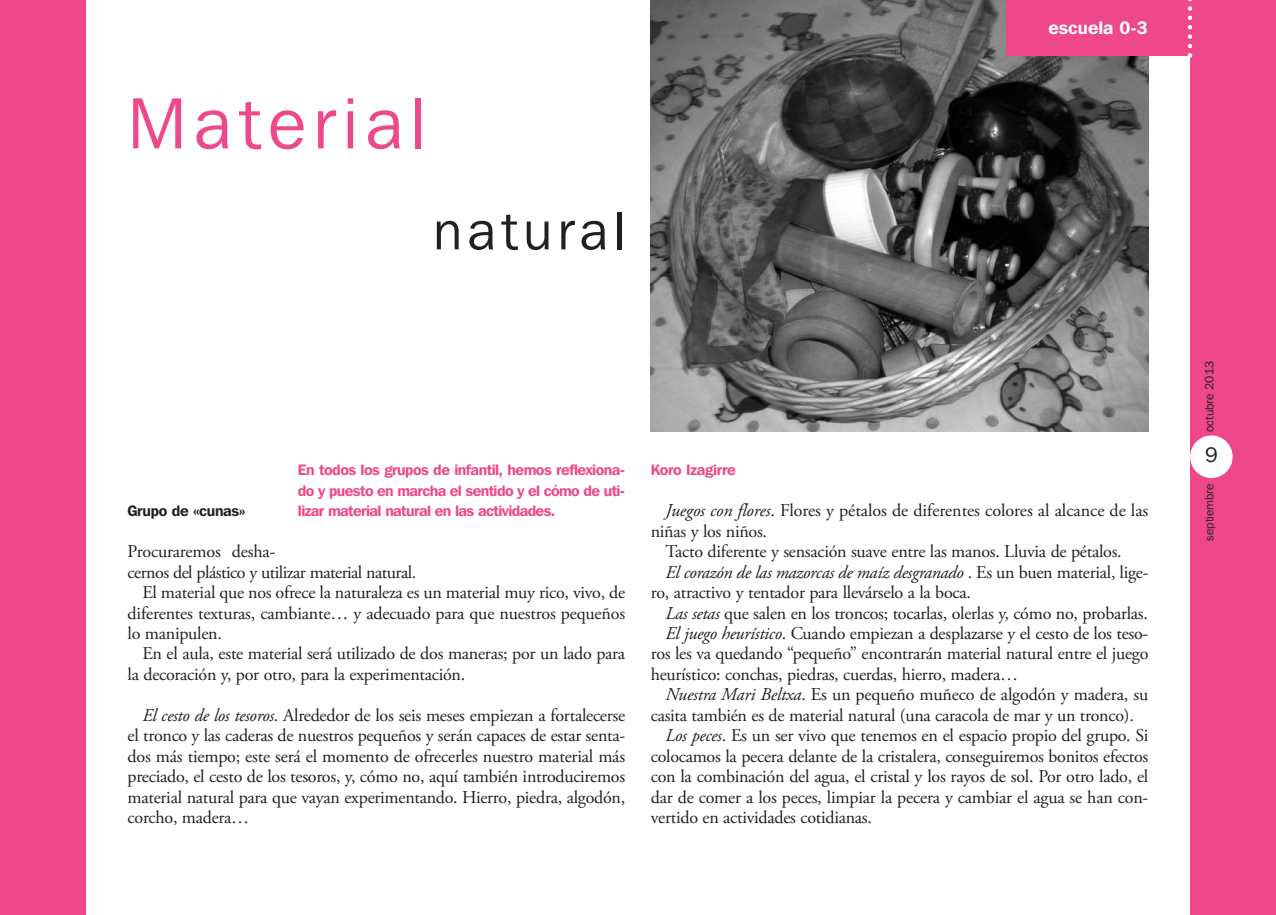
<style>
.page{position:relative;width:1276px;height:915px;background:#fff}
.page>*{position:absolute;margin:0;border:0;box-sizing:border-box;transform-origin:0 0}
.t1{font:72px "Franklin Gothic IT Cby BT";letter-spacing:.1em;color:#ee478a}
.t2{font:54px "Franklin Gothic IT Cby BT";letter-spacing:.1em;color:#231f20}
.t3{font:21px "Franklin Gothic IT Cby BT";color:#231f20}
.t4{font:18px/20.4px "Adobe Garamond Pro";letter-spacing:-.015em;color:#231f20;text-align:justify}
.t5{font:italic 18px "Adobe Garamond Pro";letter-spacing:-.015em;color:#231f20}
.t6{font:600 18px "Franklin Gothic IT Cby BT";color:#fff}
.t7{font:600 15px/20.4px "Franklin Gothic IT Cby BT";letter-spacing:-.04em;color:#ee478a}
.t8{font:600 15px "Franklin Gothic IT Cby BT";letter-spacing:-.02em;color:#231f20}
.t9{font:600 15px "Franklin Gothic IT Cby BT";letter-spacing:-.02em;color:#ee478a}
.t10{font:12px "Franklin Gothic IT Cby BT";color:#231f20}
.s1{font-style:italic}
.s2{font-style:normal}
</style>
<div class="page">
<img style="left:651px;top:0;width:497px;height:431px">
<div style="left:1190px;top:0;width:86px;height:914px;background:#ee478a"></div>
<div style="left:1190px;top:435px;width:42px;height:43px;background:#fff;border-radius:50%"></div>
<div style="left:1006px;top:0;width:184px;height:55px;background:#ee478a"></div>
<svg style="left:1187px;top:0;width:5px;height:58px"></svg>
<div style="left:0;top:0;width:85px;height:914px;background:#ee478a"></div>
<h1 class="t1" style="left:128px;top:98px;width:300px">Material</h1>
<h2 class="t2" style="left:433px;top:212px;width:194px">natural</h2>
<p class="t6" style="left:1048px;top:22px;width:101px">escuela 0-3</p>
<p class="t7" style="left:298px;top:461px;width:329px">En todos los grupos de infantil, hemos reflexiona-</p>
<p class="t9" style="left:651px;top:464px;width:87px">Koro Izagirre</p>
<p class="t7" style="left:298px;top:481px;width:329px">do y puesto en marcha el sentido y el cómo de uti&shy;lizar material natural en las actividades.</p>
<p class="t4" style="left:651px;top:501px;width:499px;text-indent:15px"><span class="s1">Juegos con flores</span>. Flores y pétalos de diferentes colores al alcance de las niñas y los niños.</p>
<p class="t4" style="left:665px;top:542px;width:457px">Tacto diferente y sensación suave entre las manos. Lluvia de pétalos.</p>
<p class="t5" style="left:665px;top:565px;width:484px">El corazón de las mazorcas de maíz desgranado <span class="s2">. Es un buen material, lige-</span></p>
<p class="t4" style="left:651px;top:583px;width:322px">ro, atractivo y tentador para llevárselo a la boca.</p>
<p class="t4" style="left:665px;top:604px;width:484px"><span class="s1">Las setas</span> que salen en los troncos; tocarlas, olerlas y, cómo no, probarlas.</p>
<p class="t4" style="left:665px;top:624px;width:484px"><span class="s1">El juego heurístico</span>. Cuando empiezan a desplazarse y el cesto de los teso-</p>
<p class="t4" style="left:651px;top:645px;width:499px">ros les va quedando “pequeño” encontrarán material natural entre el juego</p>
<p class="t4" style="left:651px;top:665px;width:369px">heurístico: conchas, piedras, cuerdas, hierro, madera…</p>
<p class="t4" style="left:665px;top:686px;width:484px"><span class="s1">Nuestra Mari Beltxa</span>. Es un pequeño muñeco de algodón y madera, su</p>
<p class="t4" style="left:651px;top:706px;width:484px">casita también es de material natural (una caracola de mar y un tronco).</p>
<p class="t4" style="left:665px;top:727px;width:484px"><span class="s1">Los peces</span>. Es un ser vivo que tenemos en el espacio propio del grupo. Si</p>
<p class="t4" style="left:651px;top:747px;width:499px">colocamos la pecera delante de la cristalera, conseguiremos bonitos efectos</p>
<p class="t4" style="left:651px;top:768px;width:499px">con la combinación del agua, el cristal y los rayos de sol. Por otro lado, el</p>
<p class="t4" style="left:651px;top:788px;width:499px">dar de comer a los peces, limpiar la pecera y cambiar el agua se han con-</p>
<p class="t4" style="left:651px;top:808px;width:223px">vertido en actividades cotidianas.</p>
<p class="t8" style="left:128px;top:505px;width:119px">Grupo de «cunas»</p>
<p class="t4" style="left:128px;top:542px;width:149px">Procuraremos desha-</p>
<p class="t4" style="left:128px;top:563px;width:290px">cernos del plástico y utilizar material natural.</p>
<p class="t4" style="left:142px;top:583px;width:484px">El material que nos ofrece la naturaleza es un material muy rico, vivo, de</p>
<p class="t4" style="left:128px;top:604px;width:499px">diferentes texturas, cambiante… y adecuado para que nuestros pequeños</p>
<p class="t4" style="left:128px;top:624px;width:96px">lo manipulen.</p>
<p class="t4" style="left:142px;top:645px;width:484px">En el aula, este material será utilizado de dos maneras; por un lado para</p>
<p class="t4" style="left:128px;top:665px;width:339px">la decoración y, por otro, para la experimentación.</p>
<p class="t4" style="left:128px;top:706px;width:499px;text-indent:15px"><span class="s1">El cesto de los tesoros</span>. Alrededor de los seis meses empiezan a fortalecerse el tronco y las caderas de nuestros pequeños y serán capaces de estar senta&shy;dos más tiempo; este será el momento de ofrecerles nuestro material más preciado, el cesto de los tesoros, y, cómo no, aquí también introduciremos material natural para que vayan experimentando. Hierro, piedra, algodón, corcho, madera…</p>
<p class="t10" style="left:1205px;top:432px;width:73px;rotate:-90deg">octubre 2013</p>
<p class="t3" style="left:1205px;top:447px;width:14px">9</p>
<p class="t10" style="left:1205px;top:540px;width:58px;rotate:-90deg">septiembre</p>
</div>
